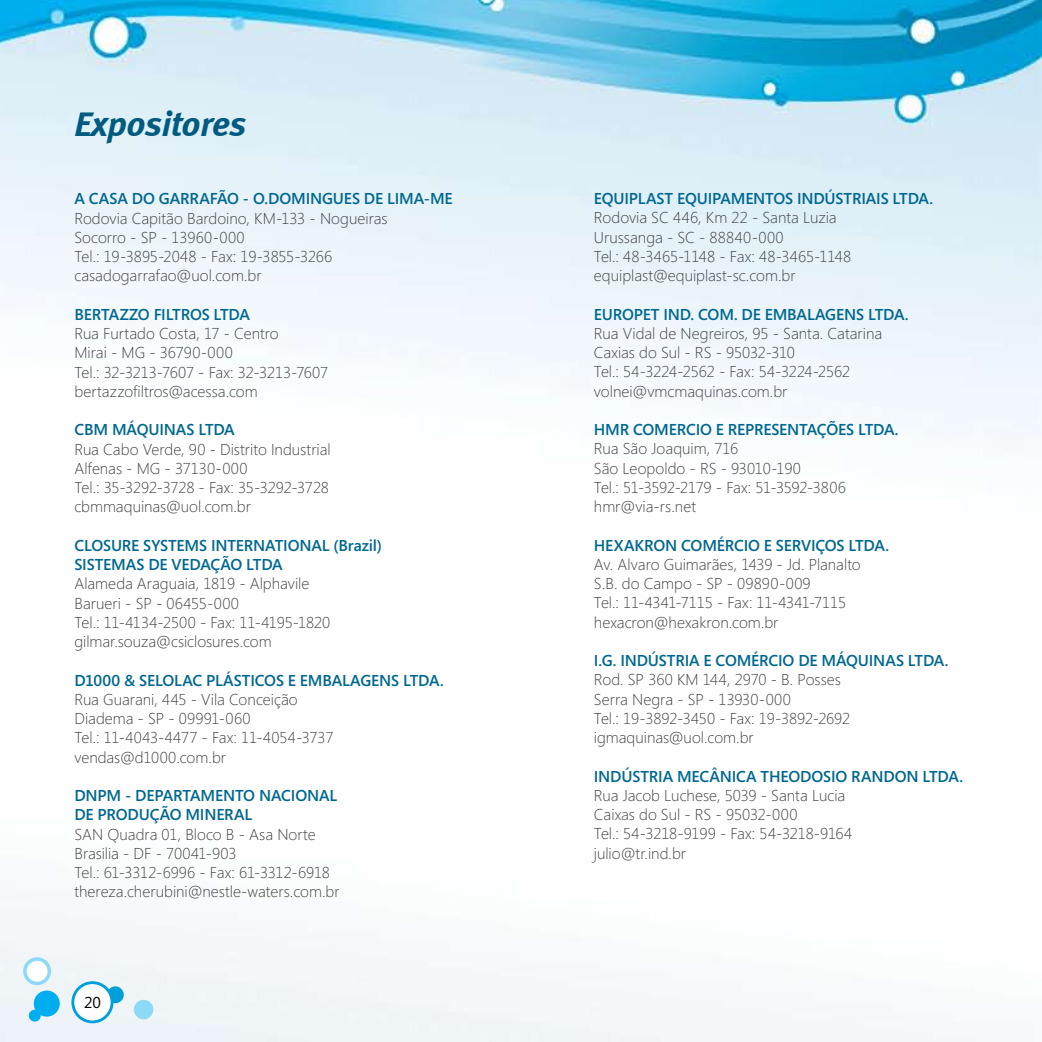
<style>
.page{position:relative;width:1042px;height:1042px;background:#fff}
.page>*{position:absolute;margin:0;border:0;box-sizing:border-box;transform-origin:0 0}
.t1{font:italic 35px "Meta Bold LF";letter-spacing:-.005em;color:#005b7f}
.t2{font:300 15.75px/19.2px "Segoe";color:#414142}
.t3{font:600 15.75px/19.2px "Segoe";letter-spacing:-.01em;color:#006890}
.t4{font:15.75px "Segoe";color:#000}
</style>
<div class="page">
<img style="left:0;top:0;width:1042px;height:1042px">
<div style="left:25px;top:959px;width:24px;height:24px;background:#fff;border-radius:50%"></div>
<div style="left:23px;top:957px;width:28px;height:28px;border:4px solid #8ed8f8;border-radius:50%"></div>
<div style="left:134px;top:1000px;width:19px;height:19px;background:#8ed8f8;border-radius:50%"></div>
<div style="left:107px;top:986px;width:17px;height:17px;background:#009fda;border-radius:50%"></div>
<div style="left:34px;top:990px;width:26px;height:26px;background:#00aeef;border-radius:50%"></div>
<div style="left:29px;top:1009px;width:12px;height:12px;background:#00aeef;border-radius:50%"></div>
<div style="left:73px;top:982px;width:39px;height:40px;background:#fff;border-radius:50%"></div>
<div style="left:71px;top:981px;width:42px;height:42px;border:3px solid #009fda;border-radius:50%"></div>
<h1 class="t1" style="left:74px;top:103px;width:173px">Expositores</h1>
<p class="t3" style="left:74px;top:189px;width:380px">A CASA DO GARRAFÃO - O.DOMINGUES DE LIMA-ME</p>
<p class="t2" style="left:74px;top:208px;width:315px">Rodovia Capitão Bardoino, KM-133 - Nogueiras Socorro - SP - 13960-000<br>Tel.: 19-3895-2048 - Fax: 19-3855-3266 casadogarrafao@uol.com.br</p>
<p class="t3" style="left:74px;top:304px;width:177px">BERTAZZO FILTROS LTDA</p>
<p class="t2" style="left:74px;top:323px;width:255px">Rua Furtado Costa, 17 - Centro<br>Mirai - MG - 36790-000<br>Tel.: 32-3213-7607 - Fax: 32-3213-7607 bertazzofiltros@acessa.com</p>
<p class="t3" style="left:74px;top:420px;width:162px">CBM MÁQUINAS LTDA</p>
<p class="t2" style="left:74px;top:439px;width:258px">Rua Cabo Verde, 90 - Distrito Industrial<br>Alfenas - MG - 37130-000<br>Tel.: 35-3292-3728 - Fax: 35-3292-3728 cbmmaquinas@uol.com.br</p>
<p class="t3" style="left:74px;top:535px;width:309px">CLOSURE SYSTEMS INTERNATIONAL (Brazil)<br>SISTEMAS DE VEDAÇÃO LTDA</p>
<p class="t2" style="left:74px;top:574px;width:257px">Alameda Araguaia, 1819 - Alphavile Barueri - SP - 06455-000<br>Tel.: 11-4134-2500 - Fax: 11-4195-1820 gilmar.souza@csiclosures.com</p>
<p class="t3" style="left:74px;top:670px;width:371px">D1000 &amp; SELOLAC PLÁSTICOS E EMBALAGENS LTDA.</p>
<p class="t2" style="left:74px;top:689px;width:260px">Rua Guarani, 445 - Vila Conceição<br>Diadema - SP - 09991-060<br>Tel.: 11-4043-4477 - Fax: 11-4054-3737 vendas@d1000.com.br</p>
<p class="t3" style="left:74px;top:785px;width:264px">DNPM - DEPARTAMENTO NACIONAL<br>DE PRODUÇÃO MINERAL</p>
<p class="t2" style="left:74px;top:824px;width:267px">SAN Quadra 01, Bloco B - Asa Norte Brasilia - DF - 70041-903<br>Tel.: 61-3312-6996 - Fax: 61-3312-6918 thereza.cherubini@nestle-waters.com.br</p>
<p class="t4" style="left:84px;top:991px;width:18px">20</p>
<p class="t3" style="left:594px;top:188px;width:341px">EQUIPLAST EQUIPAMENTOS INDÚSTRIAIS LTDA.</p>
<p class="t2" style="left:594px;top:208px;width:259px">Rodovia SC 446, Km 22 - Santa Luzia Urussanga - SC - 88840-000<br>Tel.: 48-3465-1148 - Fax: 48-3465-1148 equiplast@equiplast-sc.com.br</p>
<p class="t3" style="left:594px;top:304px;width:316px">EUROPET IND. COM. DE EMBALAGENS LTDA.</p>
<p class="t2" style="left:594px;top:323px;width:290px">Rua Vidal de Negreiros, 95 - Santa. Catarina Caxias do Sul - RS - 95032-310<br>Tel.: 54-3224-2562 - Fax: 54-3224-2562 volnei@vmcmaquinas.com.br</p>
<p class="t3" style="left:594px;top:419px;width:306px">HMR COMERCIO E REPRESENTAÇÕES LTDA.</p>
<p class="t2" style="left:594px;top:439px;width:253px">Rua São Joaquim, 716<br>São Leopoldo - RS - 93010-190<br>Tel.: 51-3592-2179 - Fax: 51-3592-3806 hmr@via-rs.net</p>
<p class="t3" style="left:594px;top:535px;width:297px">HEXAKRON COMÉRCIO E SERVIÇOS LTDA.</p>
<p class="t2" style="left:594px;top:554px;width:268px">Av. Alvaro Guimarães, 1439 - Jd. Planalto S.B. do Campo - SP - 09890-009<br>Tel.: 11-4341-7115 - Fax: 11-4341-7115 hexacron@hexakron.com.br</p>
<p class="t3" style="left:594px;top:650px;width:356px">I.G. INDÚSTRIA E COMÉRCIO DE MÁQUINAS LTDA.</p>
<p class="t2" style="left:594px;top:670px;width:258px">Rod. SP 360 KM 144, 2970 - B. Posses<br>Serra Negra - SP - 13930-000<br>Tel.: 19-3892-3450 - Fax: 19-3892-2692 igmaquinas@uol.com.br</p>
<p class="t3" style="left:594px;top:766px;width:371px">INDÚSTRIA MECÂNICA THEODOSIO RANDON LTDA.</p>
<p class="t2" style="left:594px;top:785px;width:260px">Rua Jacob Luchese, 5039 - Santa Lucia<br>Caixas do Sul - RS - 95032-000<br>Tel.: 54-3218-9199 - Fax: 54-3218-9164 julio@tr.ind.br</p>
</div>
